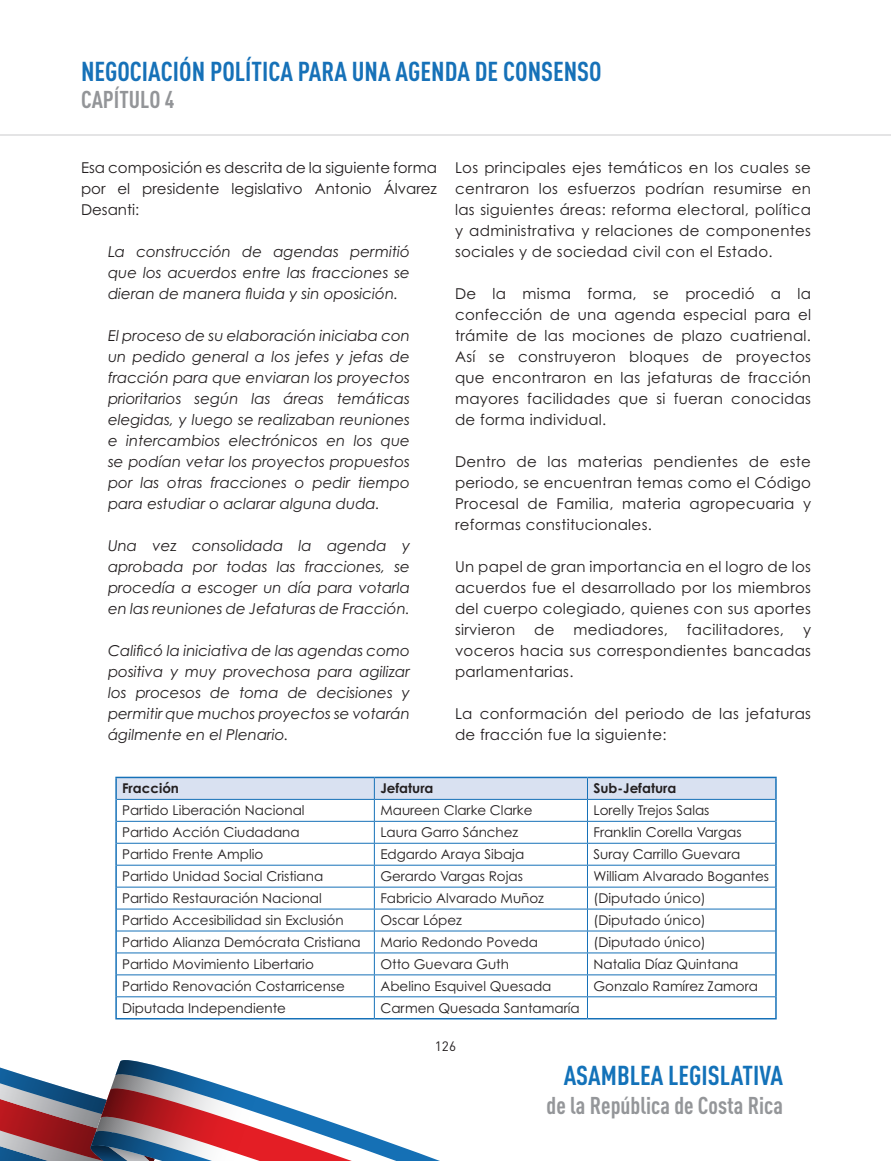
<style>
.page{position:relative;width:891px;height:1161px;background:#fff}
.page>*{position:absolute;margin:0;border:0;box-sizing:border-box;transform-origin:0 0}
.t1{font:700 27px "FFDIN Pro Cond";color:#1671b8}
.t2{font:700 27px "FFDIN Pro Cond";color:#1372b9}
.t3{font:700 24px "FFDIN Pro Cond";color:#949699}
.t4{font:700 24px "FFDIN Pro Cond";color:#939598}
.t5{font:15px/21px "Century Gothic Std";letter-spacing:.02em;color:#231f20;text-align:justify}
.t6{font:italic 15px/21px "Century Gothic Std";color:#231f20;text-align:justify}
.t7{font:13.5px "Century Gothic Std";color:#231f20}
.t8{font:700 13.5px "Century Gothic Std";color:#231f20}
.t9{font:13.5px "DIN Pro";color:#231f20}
</style>
<div class="page">
<svg style="left:0;top:1060px;width:440px;height:101px"></svg>
<hr style="left:0;top:135px;width:891px;height:1px;background:#939598">
<hr style="left:115px;top:777px;width:259px;height:1px;background:#1671b8">
<hr style="left:115px;top:778px;width:2px;height:21px;background:#1671b8">
<hr style="left:587px;top:777px;width:190px;height:1px;background:#1671b8">
<hr style="left:775px;top:778px;width:2px;height:21px;background:#1671b8">
<hr style="left:115px;top:799px;width:2px;height:22px;background:#1671b8">
<hr style="left:775px;top:799px;width:2px;height:22px;background:#1671b8">
<hr style="left:115px;top:821px;width:2px;height:22px;background:#1671b8">
<hr style="left:775px;top:821px;width:2px;height:22px;background:#1671b8">
<hr style="left:115px;top:843px;width:2px;height:22px;background:#1671b8">
<hr style="left:775px;top:843px;width:2px;height:22px;background:#1671b8">
<hr style="left:115px;top:865px;width:2px;height:22px;background:#1671b8">
<hr style="left:775px;top:865px;width:2px;height:22px;background:#1671b8">
<hr style="left:115px;top:887px;width:2px;height:22px;background:#1671b8">
<hr style="left:775px;top:887px;width:2px;height:22px;background:#1671b8">
<hr style="left:115px;top:909px;width:2px;height:22px;background:#1671b8">
<hr style="left:775px;top:909px;width:2px;height:22px;background:#1671b8">
<hr style="left:115px;top:931px;width:2px;height:22px;background:#1671b8">
<hr style="left:775px;top:931px;width:2px;height:22px;background:#1671b8">
<hr style="left:115px;top:953px;width:2px;height:22px;background:#1671b8">
<hr style="left:775px;top:953px;width:2px;height:22px;background:#1671b8">
<hr style="left:115px;top:975px;width:2px;height:22px;background:#1671b8">
<hr style="left:775px;top:975px;width:2px;height:22px;background:#1671b8">
<hr style="left:115px;top:997px;width:2px;height:21px;background:#1671b8">
<hr style="left:775px;top:997px;width:2px;height:21px;background:#1671b8">
<hr style="left:115px;top:1018px;width:259px;height:2px;background:#1671b8">
<hr style="left:374px;top:1018px;width:213px;height:2px;background:#1671b8">
<hr style="left:587px;top:1018px;width:190px;height:2px;background:#1671b8">
<svg style="left:116px;top:777px;width:660px;height:241px"></svg>
<h1 class="t1" style="left:81px;top:51px;width:522px">NEGOCIACIÓN POLÍTICA PARA UNA AGENDA DE CONSENSO</h1>
<h2 class="t4" style="left:81px;top:81px;width:95px">CAPÍTULO 4</h2>
<p class="t5" style="left:81px;top:157px;width:358px">Esa composición es descrita de la siguiente forma por el presidente legislativo Antonio Álvarez Desanti:</p>
<p class="t6" style="left:108px;top:241px;width:304px">La construcción de agendas permitió que los acuerdos entre las fracciones se dieran de manera fluida y sin oposición.</p>
<p class="t6" style="left:108px;top:325px;width:304px">El proceso de su elaboración iniciaba con un pedido general a los jefes y jefas de fracción para que enviaran los proyectos prioritarios según las áreas temáticas elegidas, y luego se realizaban reuniones e intercambios electrónicos en los que se podían vetar los proyectos propuestos por las otras fracciones o pedir tiempo para estudiar o aclarar alguna duda.</p>
<p class="t6" style="left:108px;top:535px;width:304px">Una vez consolidada la agenda y aprobada por todas las fracciones, se procedía a escoger un día para votarla en las reuniones de Jefaturas de Fracción.</p>
<p class="t6" style="left:108px;top:640px;width:304px">Calificó la iniciativa de las agendas como positiva y muy provechosa para agilizar los procesos de toma de decisiones y permitir que muchos proyectos se votarán ágilmente en el Plenario.</p>
<p class="t5" style="left:455px;top:157px;width:358px">Los principales ejes temáticos en los cuales se centraron los esfuerzos podrían resumirse en las siguientes áreas: reforma electoral, política y administrativa y relaciones de componentes sociales y de sociedad civil con el Estado.</p>
<p class="t5" style="left:455px;top:283px;width:358px">De la misma forma, se procedió a la confección de una agenda especial para el trámite de las mociones de plazo cuatrienal.<br>Así se construyeron bloques de proyectos que encontraron en las jefaturas de fracción mayores facilidades que si fueran conocidas de forma individual.</p>
<p class="t5" style="left:455px;top:451px;width:358px">Dentro de las materias pendientes de este periodo, se encuentran temas como el Código Procesal de Familia, materia agropecuaria y reformas constitucionales.</p>
<p class="t5" style="left:455px;top:556px;width:358px">Un papel de gran importancia en el logro de los acuerdos fue el desarrollado por los miembros del cuerpo colegiado, quienes con sus aportes sirvieron</p>
<p class="t5" style="left:534px;top:619px;width:22px">de</p>
<p class="t5" style="left:573px;top:619px;width:96px">mediadores,</p>
<p class="t5" style="left:687px;top:619px;width:99px">facilitadores,</p>
<p class="t5" style="left:455px;top:619px;width:358px;text-indent:348px">y voceros hacia sus correspondientes bancadas parlamentarias.</p>
<p class="t5" style="left:455px;top:703px;width:358px">La conformación del periodo de las jefaturas de fracción fue la siguiente:</p>
<p class="t8" style="left:122px;top:780px;width:58px">Fracción</p>
<p class="t8" style="left:380px;top:780px;width:55px">Jefatura</p>
<p class="t8" style="left:593px;top:780px;width:84px">Sub-Jefatura</p>
<p class="t7" style="left:122px;top:802px;width:184px">Partido Liberación Nacional</p>
<p class="t7" style="left:380px;top:802px;width:154px">Maureen Clarke Clarke</p>
<p class="t7" style="left:593px;top:802px;width:118px">Lorelly Trejos Salas</p>
<p class="t7" style="left:122px;top:824px;width:179px">Partido Acción Ciudadana</p>
<p class="t7" style="left:380px;top:824px;width:140px">Laura Garro Sánchez</p>
<p class="t7" style="left:593px;top:824px;width:150px">Franklin Corella Vargas</p>
<p class="t7" style="left:122px;top:846px;width:143px">Partido Frente Amplio</p>
<p class="t7" style="left:380px;top:846px;width:145px">Edgardo Araya Sibaja</p>
<p class="t7" style="left:593px;top:846px;width:148px">Suray Carrillo Guevara</p>
<p class="t7" style="left:122px;top:868px;width:203px">Partido Unidad Social Cristiana</p>
<p class="t7" style="left:380px;top:868px;width:144px">Gerardo Vargas Rojas</p>
<p class="t7" style="left:593px;top:868px;width:177px">William Alvarado Bogantes</p>
<p class="t7" style="left:122px;top:890px;width:201px">Partido Restauración Nacional</p>
<p class="t7" style="left:380px;top:890px;width:165px">Fabricio Alvarado Muñoz</p>
<p class="t7" style="left:593px;top:890px;width:114px">(Diputado único)</p>
<p class="t7" style="left:122px;top:912px;width:223px">Partido Accesibilidad sin Exclusión</p>
<p class="t7" style="left:380px;top:912px;width:83px">Oscar López</p>
<p class="t7" style="left:593px;top:912px;width:114px">(Diputado único)</p>
<p class="t7" style="left:122px;top:934px;width:240px">Partido Alianza Demócrata Cristiana</p>
<p class="t7" style="left:380px;top:934px;width:159px">Mario Redondo Poveda</p>
<p class="t7" style="left:593px;top:934px;width:114px">(Diputado único)</p>
<p class="t7" style="left:122px;top:956px;width:193px">Partido Movimiento Libertario</p>
<p class="t7" style="left:380px;top:956px;width:130px">Otto Guevara Guth</p>
<p class="t7" style="left:593px;top:956px;width:146px">Natalia Díaz Quintana</p>
<p class="t7" style="left:122px;top:978px;width:224px">Partido Renovación Costarricense</p>
<p class="t7" style="left:380px;top:978px;width:173px">Abelino Esquivel Quesada</p>
<p class="t7" style="left:593px;top:978px;width:166px">Gonzalo Ramírez Zamora</p>
<p class="t7" style="left:122px;top:1000px;width:165px">Diputada Independiente</p>
<p class="t7" style="left:380px;top:1000px;width:201px">Carmen Quesada Santamaría</p>
<p class="t9" style="left:435px;top:1037px;width:23px">126</p>
<h1 class="t2" style="left:564px;top:1055px;width:221px">ASAMBLEA LEGISLATIVA</h1>
<h2 class="t3" style="left:547px;top:1088px;width:238px">de la República de Costa Rica</h2>
</div>
